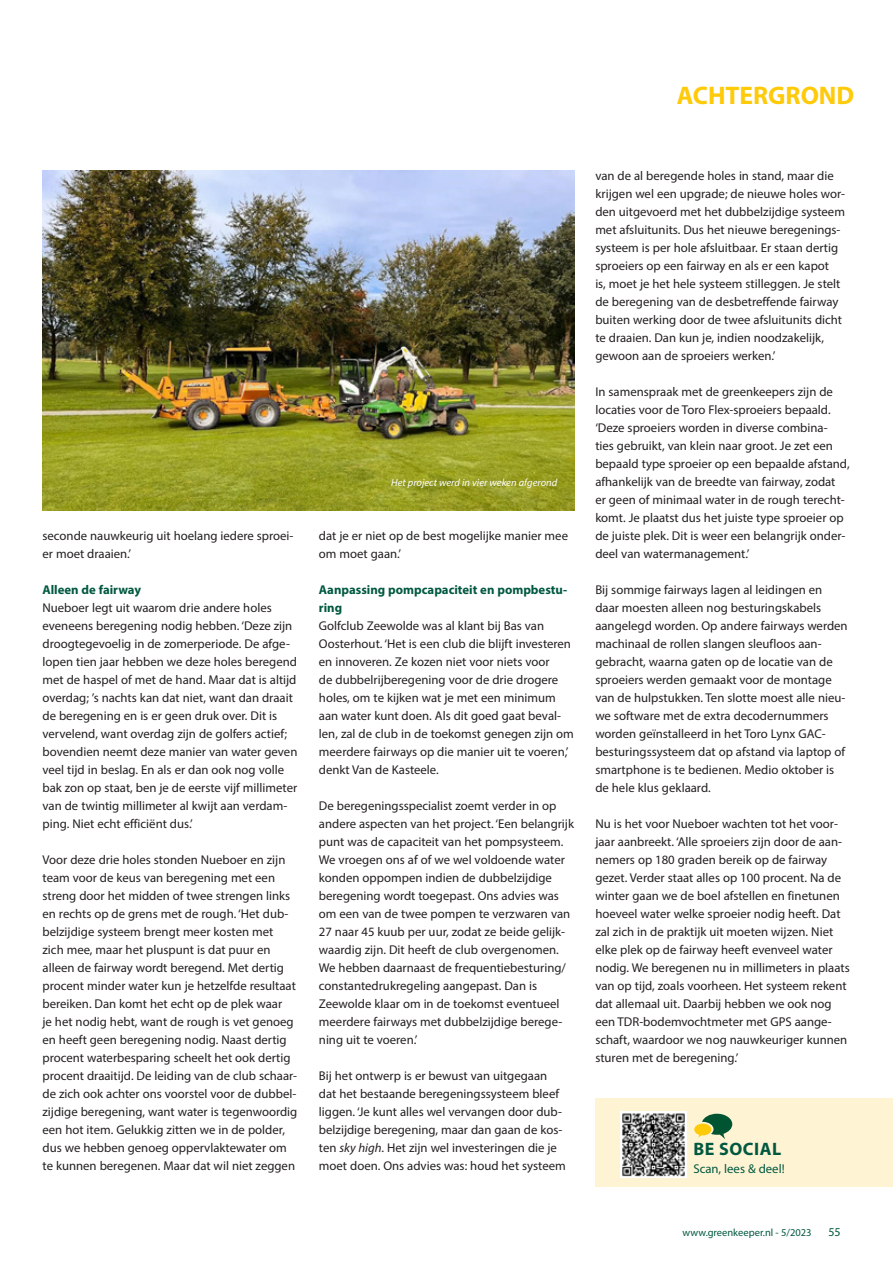
<style>
.page{position:relative;width:893px;height:1263px;background:#fff}
.page>*{position:absolute;margin:0;border:0;box-sizing:border-box;transform-origin:0 0}
.t1{font:700 25.5px "Myriad Pro";color:#feca0a}
.t2{font:700 18px "Myriad Pro";letter-spacing:.03em;color:#005840}
.t3{font:12.75px/18px "Myriad Pro";color:#231f20}
.t4{font:700 12.75px/18px "Myriad Pro";color:#005840}
.t5{font:12.75px "Myriad Pro";color:#005840}
.t6{font:12px "Myriad Pro";color:#005840}
.t7{font:italic 10.5px "Myriad Pro";color:#fff}
.t8{font:10.5px "Myriad Pro";color:#005840}
.s1{font-style:italic}
</style>
<div class="page">
<div style="left:595px;top:1098px;width:298px;height:89px;background:#fef3d2"></div>
<img style="left:621px;top:1111px;width:65px;height:66px">
<svg style="left:694px;top:1114px;width:38px;height:25px"></svg>
<img style="left:43px;top:170px;width:531px;height:340px">
<h1 class="t1" style="left:677px;top:79px;width:179px">ACHTERGROND</h1>
<p class="t3" style="left:43px;top:527px;width:252px">seconde nauwkeurig uit hoelang iedere sproei&shy;er moet draaien.’</p>
<p class="t4" style="left:43px;top:580px;width:100px">Alleen de fairway</p>
<p class="t3" style="left:43px;top:599px;width:256px">Nueboer legt uit waarom drie andere holes eveneens beregening nodig hebben. ‘Deze zijn droogtegevoelig in de zomerperiode. De afge&shy;lopen tien jaar hebben we deze holes beregend met de haspel of met de hand. Maar dat is altijd overdag; ’s nachts kan dat niet, want dan draait de beregening en is er geen druk over. Dit is vervelend, want overdag zijn de golfers actief; bovendien neemt deze manier van water geven veel tijd in beslag. En als er dan ook nog volle bak zon op staat, ben je de eerste vijf millimeter van de twintig millimeter al kwijt aan verdam&shy;ping. Niet echt efficiënt dus.’</p>
<p class="t3" style="left:43px;top:851px;width:256px">Voor deze drie holes stonden Nueboer en zijn team voor de keus van beregening met een streng door het midden of twee strengen links en rechts op de grens met de rough. ‘Het dub&shy;belzijdige systeem brengt meer kosten met zich mee, maar het pluspunt is dat puur en alleen de fairway wordt beregend. Met dertig procent minder water kun je hetzelfde resultaat bereiken. Dan komt het echt op de plek waar<br>je het nodig hebt, want de rough is vet genoeg en heeft geen beregening nodig. Naast dertig procent waterbesparing scheelt het ook dertig procent draaitijd. De leiding van de club schaar&shy;de zich ook achter ons voorstel voor de dubbel&shy;zijdige beregening, want water is tegenwoordig een hot item. Gelukkig zitten we in de polder, dus we hebben genoeg oppervlaktewater om te kunnen beregenen. Maar dat wil niet zeggen</p>
<p class="t7" style="left:391px;top:476px;width:168px">Het project werd in vier weken afgerond</p>
<p class="t3" style="left:319px;top:527px;width:251px">dat je er niet op de best mogelijke manier mee om moet gaan.’</p>
<p class="t4" style="left:319px;top:580px;width:250px">Aanpassing pompcapaciteit en pompbestu&shy;ring</p>
<p class="t3" style="left:319px;top:617px;width:256px">Golfclub Zeewolde was al klant bij Bas van Oosterhout. ‘Het is een club die blijft investeren en innoveren. Ze kozen niet voor niets voor<br>de dubbelrijberegening voor de drie drogere holes, om te kijken wat je met een minimum aan water kunt doen. Als dit goed gaat beval&shy;len, zal de club in de toekomst genegen zijn om meerdere fairways op die manier uit te voeren,’ denkt Van de Kasteele.</p>
<p class="t3" style="left:319px;top:797px;width:257px">De beregeningsspecialist zoemt verder in op andere aspecten van het project. ‘Een belangrijk punt was de capaciteit van het pompsysteem.<br>We vroegen ons af of we wel voldoende water konden oppompen indien de dubbelzijdige beregening wordt toegepast. Ons advies was om een van de twee pompen te verzwaren van 27 naar 45 kuub per uur, zodat ze beide gelijk&shy;waardig zijn. Dit heeft de club overgenomen.<br>We hebben daarnaast de frequentiebesturing/ constantedrukregeling aangepast. Dan is Zeewolde klaar om in de toekomst eventueel meerdere fairways met dubbelzijdige berege&shy;ning uit te voeren.’</p>
<p class="t3" style="left:319px;top:1067px;width:248px">Bij het ontwerp is er bewust van uitgegaan dat het bestaande beregeningssysteem bleef liggen. ‘Je kunt alles wel vervangen door dub&shy;belzijdige beregening, maar dan gaan de kos&shy;ten <span class="s1">sky high</span>. Het zijn wel investeringen die je moet doen. Ons advies was: houd het systeem</p>
<p class="t3" style="left:595px;top:167px;width:251px">van de al beregende holes in stand, maar die krijgen wel een upgrade; de nieuwe holes wor&shy;den uitgevoerd met het dubbelzijdige systeem met afsluitunits. Dus het nieuwe beregenings&shy;systeem is per hole afsluitbaar. Er staan dertig sproeiers op een fairway en als er een kapot<br>is, moet je het hele systeem stilleggen. Je stelt de beregening van de desbetreffende fairway buiten werking door de twee afsluitunits dicht te draaien. Dan kun je, indien noodzakelijk, gewoon aan de sproeiers werken.’</p>
<p class="t3" style="left:595px;top:383px;width:256px">In samenspraak met de greenkeepers zijn de locaties voor de Toro Flex-sproeiers bepaald. ‘Deze sproeiers worden in diverse combina-<br>ties gebruikt, van klein naar groot. Je zet een bepaald type sproeier op een bepaalde afstand, afhankelijk van de breedte van fairway, zodat<br>er geen of minimaal water in de rough terecht&shy;komt. Je plaatst dus het juiste type sproeier op de juiste plek. Dit is weer een belangrijk onder&shy;deel van watermanagement.’</p>
<p class="t3" style="left:595px;top:581px;width:254px">Bij sommige fairways lagen al leidingen en daar moesten alleen nog besturingskabels aangelegd worden. Op andere fairways werden machinaal de rollen slangen sleufloos aan&shy;gebracht, waarna gaten op de locatie van de sproeiers werden gemaakt voor de montage van de hulpstukken. Ten slotte moest alle nieu&shy;we software met de extra decodernummers worden geïnstalleerd in het Toro Lynx GAC&shy;besturingssysteem dat op afstand via laptop of smartphone is te bedienen. Medio oktober is de hele klus geklaard.</p>
<p class="t3" style="left:595px;top:815px;width:256px">Nu is het voor Nueboer wachten tot het voor&shy;jaar aanbreekt. ‘Alle sproeiers zijn door de aan&shy;nemers op 180 graden bereik op de fairway gezet. Verder staat alles op 100 procent. Na de winter gaan we de boel afstellen en finetunen hoeveel water welke sproeier nodig heeft. Dat zal zich in de praktijk uit moeten wijzen. Niet elke plek op de fairway heeft evenveel water nodig. We beregenen nu in millimeters in plaats van op tijd, zoals voorheen. Het systeem rekent dat allemaal uit. Daarbij hebben we ook nog een TDR-bodemvochtmeter met GPS aange&shy;schaft, waardoor we nog nauwkeuriger kunnen sturen met de beregening.’</p>
<h2 class="t2" style="left:693px;top:1137px;width:89px">BE SOCIAL</h2>
<p class="t5" style="left:693px;top:1161px;width:93px">Scan, lees &amp; deel!</p>
<p class="t8" style="left:683px;top:1226px;width:130px">www.greenkeeper.nl - 5/2023</p>
<p class="t6" style="left:828px;top:1224px;width:14px">55</p>
</div>
